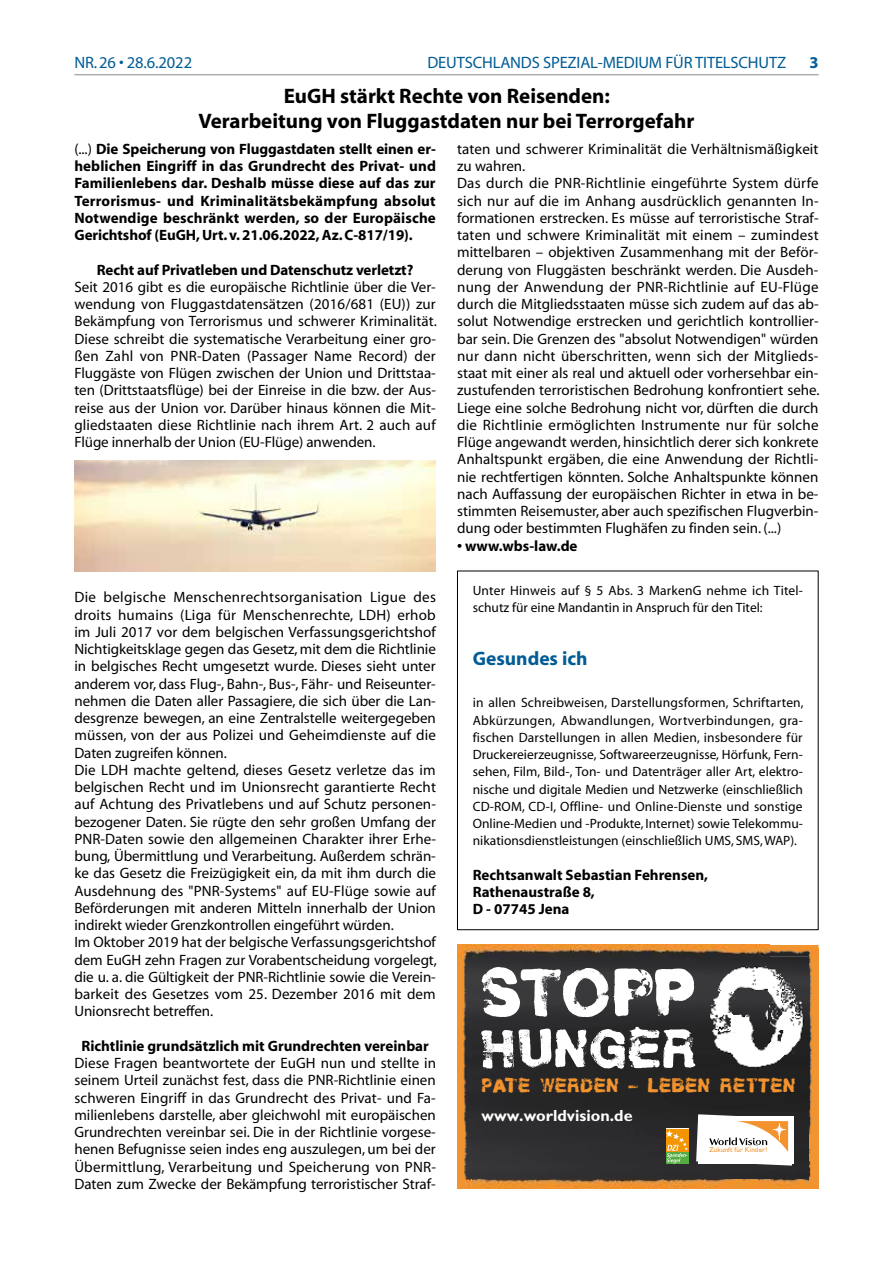
<style>
.page{position:relative;width:893px;height:1263px;background:#fff}
.page>*{position:absolute;margin:0;border:0;box-sizing:border-box;transform-origin:0 0}
.t1{font:64.65px "Helveticrap";color:#fff}
.t2{font:53.55px "Helveticrap";color:#fff}
.t3{font:700 21px/25.2px "Myriad";color:#000;text-align:center}
.t4{font:700 19.5px "Myriad";color:#005c95}
.t5{font:19.35px "Helveticrap";color:#f2932e}
.t6{font:16.5px "Myriad";letter-spacing:-.01em;color:#005c95}
.t7{font:700 16.5px "Myriad";color:#005c95}
.t8{font:700 16.2px "Gill Sans";color:#fff}
.t9{font:15px/17.2px "Myriad";color:#000;text-align:justify}
.t10{font:700 15px/17.2px "Myriad";color:#000;text-align:justify}
.t11{font:13.5px/17.2px "Myriad";color:#000}
.t12{font:7.2px "Gill Sans";letter-spacing:.005em;color:#f2932e}
.s1{font-weight:400}
</style>
<div class="page">
<hr style="left:74px;top:74px;width:744px;height:1px;background:#87888a">
<img style="left:74px;top:460px;width:362px;height:112px">
<img style="left:457px;top:957px;width:353px;height:231px">
<div style="left:666px;top:1129px;width:23px;height:23px;background:#f39400"></div>
<div style="left:666px;top:1152px;width:23px;height:12px;background:#55ac42"></div>
<svg style="left:666px;top:1130px;width:22px;height:33px"></svg>
<svg style="left:696px;top:1114px;width:98px;height:51px"></svg>
<img style="left:810px;top:957px;width:8px;height:222px">
<img style="left:457px;top:945px;width:361px;height:12px">
<svg style="left:810px;top:948px;width:8px;height:9px"></svg>
<svg style="left:810px;top:1179px;width:8px;height:9px"></svg>
<img style="left:708px;top:965px;width:97px;height:104px">
<div style="left:457px;top:571px;width:361px;height:359px;border:1px solid #000"></div>
<p class="t6" style="left:74px;top:54px;width:119px">NR. 26 • 28.6.2022</p>
<p class="t6" style="left:427px;top:54px;width:360px">DEUTSCHLANDS SPEZIAL-MEDIUM FÜR TITELSCHUTZ</p>
<p class="t7" style="left:809px;top:54px;width:11px">3</p>
<h3 class="t3" style="left:199px;top:84px;width:497px">EuGH stärkt Rechte von Reisenden:<br>Verarbeitung von Fluggastdaten nur bei Terrorgefahr</h3>
<p class="t10" style="left:74px;top:141px;width:363px"><span class="s1">(...)</span> Die Speicherung von Fluggastdaten stellt einen er&shy;heblichen Eingriff in das Grundrecht des Privat- und Familienlebens dar. Deshalb müsse diese auf das zur Terrorismus- und Kriminalitätsbekämpfung absolut Notwendige beschränkt werden, so der Europäische Gerichtshof (EuGH, Urt. v. 21.06.2022, Az. C-817/19).</p>
<p class="t10" style="left:97px;top:261px;width:318px">Recht auf Privatleben und Datenschutz verletzt?</p>
<p class="t9" style="left:74px;top:279px;width:364px">Seit 2016 gibt es die europäische Richtlinie über die Ver&shy;wendung von Fluggastdatensätzen (2016/681 (EU)) zur Bekämpfung von Terrorismus und schwerer Kriminalität.<br>Diese schreibt die systematische Verarbeitung einer gro&shy;ßen Zahl von PNR-Daten (Passager Name Record) der Fluggäste von Flügen zwischen der Union und Drittstaa&shy;ten (Drittstaatsflüge) bei der Einreise in die bzw. der Aus&shy;reise aus der Union vor. Darüber hinaus können die Mit&shy;gliedstaaten diese Richtlinie nach ihrem Art. 2 auch auf Flüge innerhalb der Union (EU-Flüge) anwenden.</p>
<p class="t9" style="left:457px;top:141px;width:364px;text-align:left">taten und schwerer Kriminalität die Verhältnismäßigkeit zu wahren.<br>Das durch die PNR-Richtlinie eingeführte System dürfe sich nur auf die im Anhang ausdrücklich genannten In&shy;formationen erstrecken. Es müsse auf terroristische Straf&shy;taten und schwere Kriminalität mit einem – zumindest mittelbaren – objektiven Zusammenhang mit der Beför&shy;derung von Fluggästen beschränkt werden. Die Ausdeh&shy;nung der Anwendung der PNR-Richtlinie auf EU-Flüge durch die Mitgliedsstaaten müsse sich zudem auf das ab&shy;solut Notwendige erstrecken und gerichtlich kontrollier&shy;bar sein. Die Grenzen des "absolut Notwendigen" würden nur dann nicht überschritten, wenn sich der Mitglieds&shy;staat mit einer als real und aktuell oder vorhersehbar ein&shy;zustufenden terroristischen Bedrohung konfrontiert sehe.<br>Liege eine solche Bedrohung nicht vor, dürften die durch die Richtlinie ermöglichten Instrumente nur für solche Flüge angewandt werden, hinsichtlich derer sich konkrete Anhaltspunkt ergäben, die eine Anwendung der Richtli&shy;nie rechtfertigen könnten. Solche Anhaltspunkte können nach Auffassung der europäischen Richter in etwa in be&shy;stimmten Reisemuster, aber auch spezifischen Flugverbin&shy;dung oder bestimmten Flughäfen zu finden sein. (...)</p>
<p class="t10" style="left:457px;top:537px;width:122px">• www.wbs-law.de</p>
<p class="t9" style="left:74px;top:589px;width:364px;text-align:left">Die belgische Menschenrechtsorganisation Ligue des droits humains (Liga für Menschenrechte, LDH) erhob im Juli 2017 vor dem belgischen Verfassungsgerichtshof Nichtigkeitsklage gegen das Gesetz, mit dem die Richtlinie in belgisches Recht umgesetzt wurde. Dieses sieht unter anderem vor, dass Flug-, Bahn-, Bus-, Fähr- und Reiseunter&shy;nehmen die Daten aller Passagiere, die sich über die Lan&shy;desgrenze bewegen, an eine Zentralstelle weitergegeben müssen, von der aus Polizei und Geheimdienste auf die Daten zugreifen können.<br>Die LDH machte geltend, dieses Gesetz verletze das im belgischen Recht und im Unionsrecht garantierte Recht auf Achtung des Privatlebens und auf Schutz personen&shy;bezogener Daten. Sie rügte den sehr großen Umfang der PNR-Daten sowie den allgemeinen Charakter ihrer Erhe&shy;bung, Übermittlung und Verarbeitung. Außerdem schrän&shy;ke das Gesetz die Freizügigkeit ein, da mit ihm durch die Ausdehnung des "PNR-Systems" auf EU-Flüge sowie auf Beförderungen mit anderen Mitteln innerhalb der Union indirekt wieder Grenzkontrollen eingeführt würden.<br>Im Oktober 2019 hat der belgische Verfassungsgerichtshof dem EuGH zehn Fragen zur Vorabentscheidung vorgelegt, die u. a. die Gültigkeit der PNR-Richtlinie sowie die Verein&shy;barkeit des Gesetzes vom 25. Dezember 2016 mit dem Unionsrecht betreffen.</p>
<p class="t10" style="left:81px;top:1038px;width:349px">Richtlinie grundsätzlich mit Grundrechten vereinbar</p>
<p class="t9" style="left:74px;top:1055px;width:363px">Diese Fragen beantwortete der EuGH nun und stellte in seinem Urteil zunächst fest, dass die PNR-Richtlinie einen schweren Eingriff in das Grundrecht des Privat- und Fa&shy;milienlebens darstelle, aber gleichwohl mit europäischen Grundrechten vereinbar sei. Die in der Richtlinie vorgese&shy;henen Befugnisse seien indes eng auszulegen, um bei der Übermittlung, Verarbeitung und Speicherung von PNR-Daten zum Zwecke der Bekämpfung terroristischer Straf-</p>
<p class="t11" style="left:473px;top:582px;width:332px">Unter Hinweis auf § 5 Abs. 3 MarkenG nehme ich Titel&shy;schutz für eine Mandantin in Anspruch für den Titel:</p>
<h3 class="t4" style="left:473px;top:648px;width:116px">Gesundes ich</h3>
<p class="t11" style="left:473px;top:695px;width:332px;text-align:justify">in allen Schreibweisen, Darstellungsformen, Schriftarten, Abkürzungen, Abwandlungen, Wortverbindungen, gra&shy;fischen Darstellungen in allen Medien, insbesondere für Druckereierzeugnisse, Softwareerzeugnisse, Hörfunk, Fern&shy;sehen, Film, Bild-, Ton- und Datenträger aller Art, elektro&shy;nische und digitale Medien und Netzwerke (einschließlich CD-ROM, CD-I, Offline- und Online-Dienste und sonstige Online-Medien und -Produkte, Internet) sowie Telekommu&shy;nikationsdienstleistungen (einschließlich UMS, SMS, WAP).</p>
<p class="t10" style="left:473px;top:867px;width:237px;text-align:left">Rechtsanwalt Sebastian Fehrensen,<br>Rathenaustraße 8,<br>D - 07745 Jena</p>
<h1 class="t1" style="left:479px;top:950px;width:219px">STOPP</h1>
<h2 class="t2" style="left:479px;top:1014px;width:219px">HUNGER</h2>
<p class="t5" style="left:481px;top:1073px;width:316px">PATE WERDEN – LEBEN RETTEN</p>
<p class="t8" style="left:481px;top:1106px;width:153px">www.worldvision.de</p>
<p class="t12" style="left:709px;top:1146px;width:60px">Zukunft für Kinder!</p>
</div>
